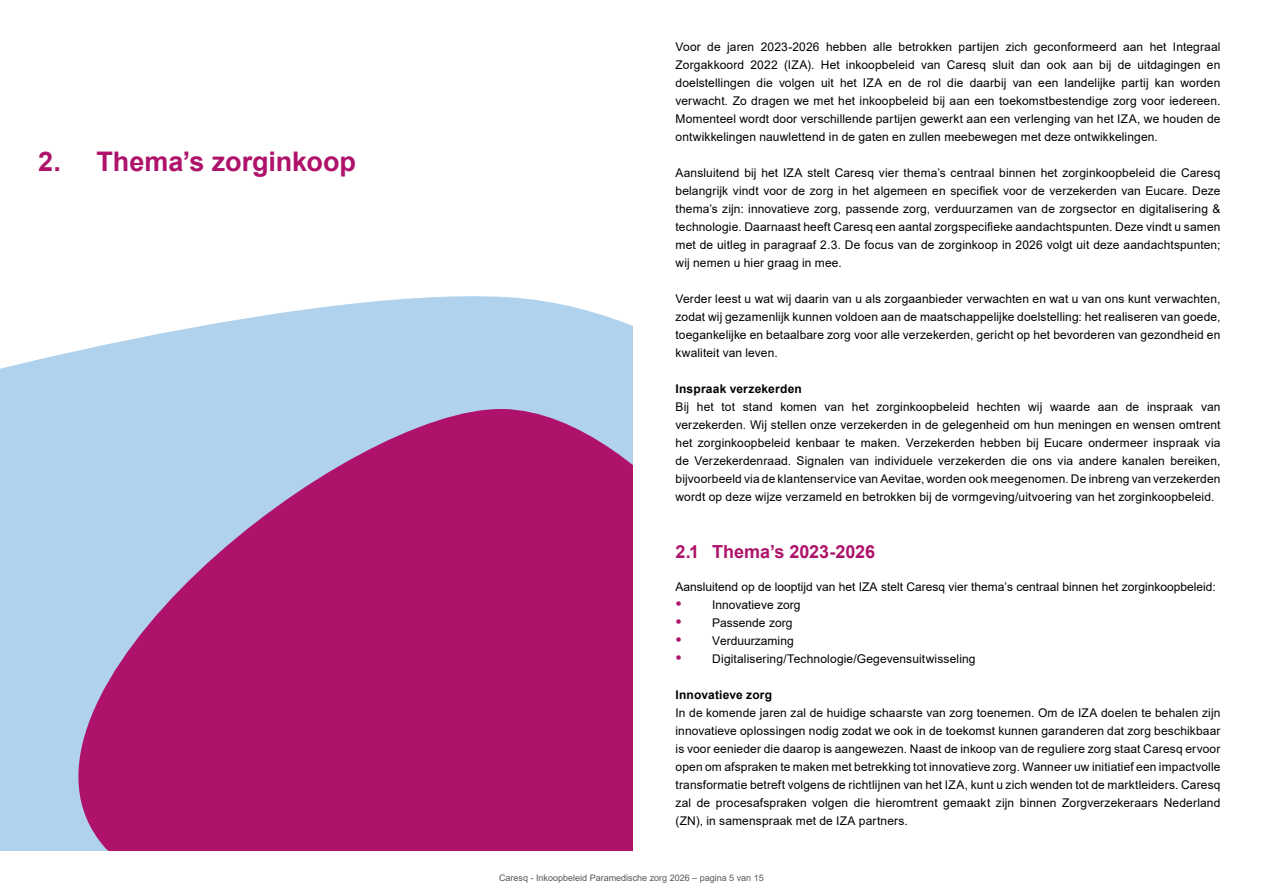
<style>
.page{position:relative;width:1263px;height:893px;background:#fff}
.page>*{position:absolute;margin:0;border:0;box-sizing:border-box;transform-origin:0 0}
.t1{font:700 27px "Arial";letter-spacing:-.005em;color:#ae126b}
.t2{font:700 18px "Arial";color:#ae126b}
.t3{font:12px/18px "Arial";letter-spacing:.01em;color:#000;text-align:justify}
.t4{font:700 12px "Arial";letter-spacing:.02em;color:#000}
.t5{font:9px "Arial";color:#575756}
.s1{font-size:18px;color:#ae126b}
</style>
<div class="page">
<svg style="left:0;top:296px;width:632px;height:110px;fill:#b0d2ec"></svg>
<svg style="left:0;top:406px;width:632px;height:444px;background:#ae4c92"></svg>
<h1 class="t1" style="left:38px;top:143px;width:319px">2. Thema’s zorginkoop</h1>
<p class="t3" style="left:675px;top:38px;width:546px">Voor de jaren 2023-2026 hebben alle betrokken partijen zich geconformeerd aan het Integraal Zorgakkoord 2022 (IZA). Het inkoopbeleid van Caresq sluit dan ook aan bij de uitdagingen en doelstellingen die volgen uit het IZA en de rol die daarbij van een landelijke partij kan worden verwacht. Zo dragen we met het inkoopbeleid bij aan een toekomstbestendige zorg voor iedereen.<br>Momenteel wordt door verschillende partijen gewerkt aan een verlenging van het IZA, we houden de ontwikkelingen nauwlettend in de gaten en zullen meebewegen met deze ontwikkelingen.</p>
<p class="t3" style="left:675px;top:164px;width:546px">Aansluitend bij het IZA stelt Caresq vier thema’s centraal binnen het zorginkoopbeleid die Caresq belangrijk vindt voor de zorg in het algemeen en specifiek voor de verzekerden van Eucare. Deze thema’s zijn: innovatieve zorg, passende zorg, verduurzamen van de zorgsector en digitalisering &amp; technologie. Daarnaast heeft Caresq een aantal zorgspecifieke aandachtspunten. Deze vindt u samen met de uitleg in paragraaf 2.3. De focus van de zorginkoop in 2026 volgt uit deze aandachtspunten; wij nemen u hier graag in mee.</p>
<p class="t3" style="left:675px;top:290px;width:546px">Verder leest u wat wij daarin van u als zorgaanbieder verwachten en wat u van ons kunt verwachten, zodat wij gezamenlijk kunnen voldoen aan de maatschappelijke doelstelling: het realiseren van goede, toegankelijke en betaalbare zorg voor alle verzekerden, gericht op het bevorderen van gezondheid en kwaliteit van leven.</p>
<p class="t4" style="left:675px;top:381px;width:128px">Inspraak verzekerden</p>
<p class="t3" style="left:675px;top:398px;width:546px">Bij het tot stand komen van het zorginkoopbeleid hechten wij waarde aan de inspraak van verzekerden. Wij stellen onze verzekerden in de gelegenheid om hun meningen en wensen omtrent het zorginkoopbeleid kenbaar te maken. Verzekerden hebben bij Eucare ondermeer inspraak via de Verzekerdenraad. Signalen van individuele verzekerden die ons via andere kanalen bereiken, bijvoorbeeld via de klantenservice van Aevitae, worden ook meegenomen. De inbreng van verzekerden wordt op deze wijze verzameld en betrokken bij de vormgeving/uitvoering van het zorginkoopbeleid.</p>
<h2 class="t2" style="left:675px;top:539px;width:201px">2.1 Thema’s 2023-2026</h2>
<p class="t3" style="left:675px;top:578px;width:542px">Aansluitend op de looptijd van het IZA stelt Caresq vier thema’s centraal binnen het zorginkoopbeleid:</p>
<p class="t3" style="left:675px;top:596px;width:126px"><span class="s1">•</span> Innovatieve zorg</p>
<p class="t3" style="left:675px;top:614px;width:118px"><span class="s1">•</span> Passende zorg</p>
<p class="t3" style="left:675px;top:632px;width:120px"><span class="s1">•</span> Verduurzaming</p>
<p class="t3" style="left:675px;top:650px;width:302px"><span class="s1">•</span> Digitalisering/Technologie/Gegevensuitwisseling</p>
<p class="t4" style="left:675px;top:687px;width:98px">Innovatieve zorg</p>
<p class="t3" style="left:675px;top:704px;width:546px">In de komende jaren zal de huidige schaarste van zorg toenemen. Om de IZA doelen te behalen zijn innovatieve oplossingen nodig zodat we ook in de toekomst kunnen garanderen dat zorg beschikbaar is voor eenieder die daarop is aangewezen. Naast de inkoop van de reguliere zorg staat Caresq ervoor open om afspraken te maken met betrekking tot innovatieve zorg. Wanneer uw initiatief een impactvolle transformatie betreft volgens de richtlijnen van het IZA, kunt u zich wenden tot de marktleiders. Caresq zal de procesafspraken volgen die hieromtrent gemaakt zijn binnen Zorgverzekeraars Nederland (ZN), in samenspraak met de IZA partners.</p>
<p class="t5" style="left:499px;top:872px;width:266px">Caresq - Inkoopbeleid Paramedische zorg 2026 – pagina 5 van 15</p>
</div>
